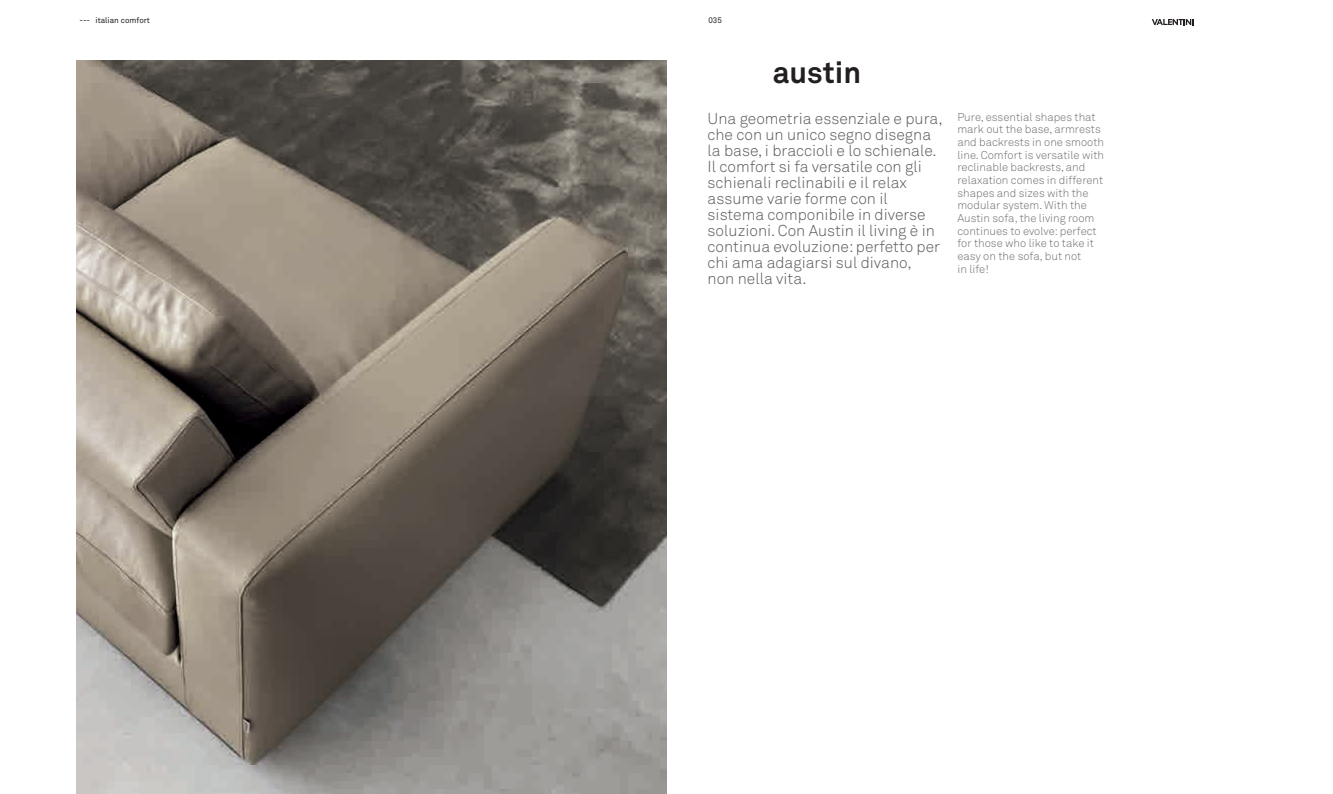
<style>
.page{position:relative;width:1333px;height:794px;background:#fff}
.page>*{position:absolute;margin:0;border:0;box-sizing:border-box;transform-origin:0 0}
.t1{font:700 30px "Akkurat";color:#231f20}
.t2{font:300 15.6px/16px "Akkurat";color:#57585a}
.t3{font:300 11.3px/12.7px "Akkurat";color:#6c6d70}
.t4{font:8px "Akkurat";color:#231f20}
</style>
<div class="page">
<img style="left:77px;top:61px;width:589px;height:733px">
<svg style="left:1151px;top:19px;width:42px;height:6px"></svg>
<p class="t4" style="left:79px;top:15px;width:72px">--- italian comfort</p>
<p class="t4" style="left:708px;top:15px;width:15px">035</p>
<h1 class="t1" style="left:772px;top:53px;width:90px">austin</h1>
<p class="t2" style="left:707px;top:111px;width:236px">Una geometria essenziale e pura, che con un unico segno disegna la base, i braccioli e lo schienale.<br>Il comfort si fa versatile con gli schienali reclinabili e il relax assume varie forme con il sistema componibile in diverse soluzioni. Con Austin il living è in continua evoluzione: perfetto per chi ama adagiarsi sul divano,<br>non nella vita.</p>
<p class="t3" style="left:957px;top:111px;width:148px">Pure, essential shapes that mark out the base, armrests and backrests in one smooth line. Comfort is versatile with reclinable backrests, and relaxation comes in different shapes and sizes with the modular system. With the<br>Austin sofa, the living room continues to evolve: perfect for those who like to take it easy on the sofa, but not<br>in life!</p>
</div>
